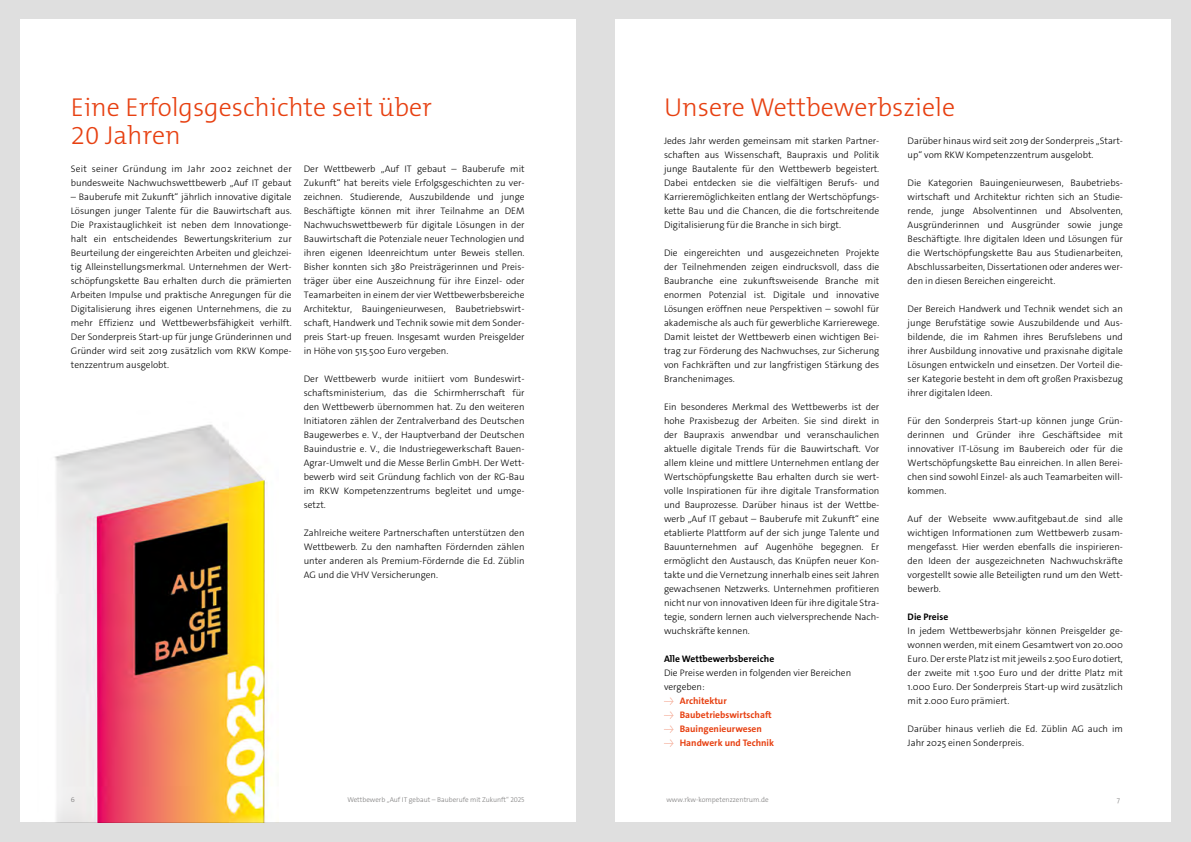
<style>
.page{position:relative;width:1191px;height:842px;background:#dfdfdf}
.page>*{position:absolute;margin:0;border:0;box-sizing:border-box;transform-origin:0 0}
.t1{font:300 26px/28px "The Mix B W3";color:#e74011}
.t2{font:300 9.5px/14px "The Sans Os F";color:#000;text-align:justify}
.t3{font:700 9.5px "The Sans Os F";color:#e74011}
.t4{font:700 9.5px "The Mix B W7";color:#000}
.t5{font:700 9.5px "The Sans Os F";color:#000}
.t6{font:300 7px "The Sans Os F";color:#7c7b7b}
.t7{font:300 7px "The Mix B W3";color:#7c7b7b}
.s1{font-weight:300}
</style>
<div class="page">
<div style="left:20px;top:20px;width:555px;height:802px;background:#fff"></div>
<div style="left:615px;top:20px;width:556px;height:802px;background:#fff"></div>
<img style="left:54px;top:424px;width:214px;height:398px">
<h1 class="t1" style="left:71px;top:93px;width:363px">Eine Erfolgsgeschichte seit über<br>20 Jahren</h1>
<p class="t2" style="left:71px;top:161px;width:222px">Seit seiner Gründung im Jahr 2002 zeichnet der bundesweite Nachwuchswettbewerb „Auf IT gebaut</p>
<p class="t2" style="left:71px;top:189px;width:222px">– Bauberufe mit Zukunft“ jährlich innovative digitale Lösungen junger Talente für die Bauwirtschaft aus.<br>Die Praxistauglichkeit ist neben dem Innovationge&shy;halt ein entscheidendes Bewertungskriterium zur Beurteilung der eingereichten Arbeiten und gleichzei&shy;tig Alleinstellungsmerkmal. Unternehmen der Wert&shy;schöpfungskette Bau erhalten durch die prämierten Arbeiten Impulse und praktische Anregungen für die Digitalisierung ihres eigenen Unternehmens, die zu mehr Effizienz und Wettbewerbsfähigkeit verhilft.<br>Der Sonderpreis Start-up für junge Gründerinnen und Gründer wird seit 2019 zusätzlich vom RKW Kompe&shy;tenzzentrum ausgelobt.</p>
<p class="t2" style="left:304px;top:161px;width:222px">Der Wettbewerb „Auf IT gebaut – Bauberufe mit Zukunft“ hat bereits viele Erfolgsgeschichten zu ver&shy;zeichnen. Studierende, Auszubildende und junge Beschäftigte können mit ihrer Teilnahme an DEM Nachwuchswettbewerb für digitale Lösungen in der Bauwirtschaft die Potenziale neuer Technologien und ihren eigenen Ideenreichtum unter Beweis stellen.<br>Bisher konnten sich 380 Preisträgerinnen und Preis&shy;träger über eine Auszeichnung für ihre Einzel- oder Teamarbeiten in einem der vier Wettbewerbsbereiche Architektur, Bauingenieurwesen, Baubetriebswirt&shy;schaft, Handwerk und Technik sowie mit dem Sonder&shy;preis Start-up freuen. Insgesamt wurden Preisgelder in Höhe von 515.500 Euro vergeben.</p>
<p class="t2" style="left:304px;top:371px;width:222px">Der Wettbewerb wurde initiiert vom Bundeswirt&shy;schaftsministerium, das die Schirmherrschaft für den Wettbewerb übernommen hat. Zu den weiteren Initiatoren zählen der Zentralverband des Deutschen Baugewerbes e. V., der Hauptverband der Deutschen Bauindustrie e. V., die Industriegewerkschaft Bauen-Agrar-Umwelt und die Messe Berlin GmbH. Der Wett&shy;bewerb wird seit Gründung fachlich von der RG-Bau im RKW Kompetenzzentrums begleitet und umge&shy;setzt.</p>
<p class="t2" style="left:304px;top:525px;width:222px">Zahlreiche weitere Partnerschaften unterstützen den Wettbewerb. Zu den namhaften Fördernden zählen unter anderen als Premium-Fördernde die Ed. Züblin AG und die VHV Versicherungen.</p>
<h1 class="t1" style="left:664px;top:93px;width:293px">Unsere Wettbewerbsziele</h1>
<p class="t2" style="left:664px;top:133px;width:217px">Jedes Jahr werden gemeinsam mit starken Partner&shy;schaften aus Wissenschaft, Baupraxis und Politik junge Bautalente für den Wettbewerb begeistert.<br>Dabei entdecken sie die vielfältigen Berufs- und Karrieremöglichkeiten entlang der Wertschöpfungs&shy;kette Bau und die Chancen, die die fortschreitende Digitalisierung für die Branche in sich birgt.</p>
<p class="t2" style="left:664px;top:245px;width:217px">Die eingereichten und ausgezeichneten Projekte der Teilnehmenden zeigen eindrucksvoll, dass die Baubranche eine zukunftsweisende Branche mit enormen Potenzial ist. Digitale und innovative Lösungen eröffnen neue Perspektiven – sowohl für akademische als auch für gewerbliche Karrierewege.<br>Damit leistet der Wettbewerb einen wichtigen Bei&shy;trag zur Förderung des Nachwuchses, zur Sicherung von Fachkräften und zur langfristigen Stärkung des Branchenimages.</p>
<p class="t2" style="left:664px;top:399px;width:217px">Ein besonderes Merkmal des Wettbewerbs ist der hohe Praxisbezug der Arbeiten. Sie sind direkt in der Baupraxis anwendbar und veranschaulichen aktuelle digitale Trends für die Bauwirtschaft. Vor allem kleine und mittlere Unternehmen entlang der Wertschöpfungskette Bau erhalten durch sie wert&shy;volle Inspirationen für ihre digitale Transformation und Bauprozesse. Darüber hinaus ist der Wettbe&shy;werb „Auf IT gebaut – Bauberufe mit Zukunft“ eine etablierte Plattform auf der sich junge Talente und Bauunternehmen auf Augenhöhe begegnen. Er ermöglicht den Austausch, das Knüpfen neuer Kon&shy;takte und die Vernetzung innerhalb eines seit Jahren gewachsenen Netzwerks. Unternehmen profitieren nicht nur von innovativen Ideen für ihre digitale Stra&shy;tegie, sondern lernen auch vielversprechende Nach&shy;wuchskräfte kennen.</p>
<p class="t4" style="left:664px;top:652px;width:112px">Alle Wettbewerbsbereiche</p>
<p class="t2" style="left:664px;top:665px;width:189px">Die Preise werden in folgenden vier Bereichen vergeben:</p>
<p class="t3" style="left:664px;top:694px;width:64px"><span class="s1">→</span> Architektur</p>
<p class="t3" style="left:664px;top:708px;width:109px"><span class="s1">→</span> Baubetriebswirtschaft</p>
<p class="t3" style="left:664px;top:722px;width:99px"><span class="s1">→</span> Bauingenieurwesen</p>
<p class="t3" style="left:664px;top:736px;width:112px"><span class="s1">→</span> Handwerk und Technik</p>
<p class="t2" style="left:907px;top:133px;width:217px">Darüber hinaus wird seit 2019 der Sonderpreis „Start&shy;up“ vom RKW Kompetenzzentrum ausgelobt.</p>
<p class="t2" style="left:907px;top:175px;width:217px">Die Kategorien Bauingenieurwesen, Baubetriebs&shy;wirtschaft und Architektur richten sich an Studie&shy;rende, junge Absolventinnen und Absolventen, Ausgründerinnen und Ausgründer sowie junge Beschäftigte. Ihre digitalen Ideen und Lösungen für die Wertschöpfungskette Bau aus Studienarbeiten, Abschlussarbeiten, Dissertationen oder anderes wer&shy;den in diesen Bereichen eingereicht.</p>
<p class="t2" style="left:907px;top:301px;width:217px">Der Bereich Handwerk und Technik wendet sich an junge Berufstätige sowie Auszubildende und Aus&shy;bildende, die im Rahmen ihres Berufslebens und ihrer Ausbildung innovative und praxisnahe digitale Lösungen entwickeln und einsetzen. Der Vorteil die&shy;ser Kategorie besteht in dem oft großen Praxisbezug ihrer digitalen Ideen.</p>
<p class="t2" style="left:907px;top:413px;width:217px">Für den Sonderpreis Start-up können junge Grün&shy;derinnen und Gründer ihre Geschäftsidee mit innovativer IT-Lösung im Baubereich oder für die Wertschöpfungskette Bau einreichen. In allen Berei&shy;chen sind sowohl Einzel- als auch Teamarbeiten will&shy;kommen.</p>
<p class="t2" style="left:907px;top:511px;width:217px">Auf der Webseite www.aufitgebaut.de sind alle wichtigen Informationen zum Wettbewerb zusam&shy;mengefasst. Hier werden ebenfalls die inspirieren&shy;den Ideen der ausgezeichneten Nachwuchskräfte vorgestellt sowie alle Beteiligten rund um den Wett&shy;bewerb.</p>
<p class="t5" style="left:907px;top:610px;width:42px">Die Preise</p>
<p class="t2" style="left:907px;top:623px;width:217px">In jedem Wettbewerbsjahr können Preisgelder ge&shy;wonnen werden, mit einem Gesamtwert von 20.000<br>Euro. Der erste Platz ist mit jeweils 2.500 Euro dotiert, der zweite mit 1.500 Euro und der dritte Platz mit 1.000 Euro. Der Sonderpreis Start-up wird zusätzlich mit 2.000 Euro prämiert.</p>
<p class="t2" style="left:907px;top:721px;width:217px">Darüber hinaus verlieh die Ed. Züblin AG auch im<br>Jahr 2025 einen Sonderpreis.</p>
<p class="t6" style="left:71px;top:795px;width:6px">6</p>
<p class="t6" style="left:347px;top:795px;width:179px">Wettbewerb „Auf IT gebaut – Bauberufe mit Zukunft“ 2025</p>
<p class="t7" style="left:666px;top:795px;width:104px">www.rkw-kompetenzzentrum.de</p>
<p class="t6" style="left:1116px;top:795px;width:5px">7</p>
</div>
